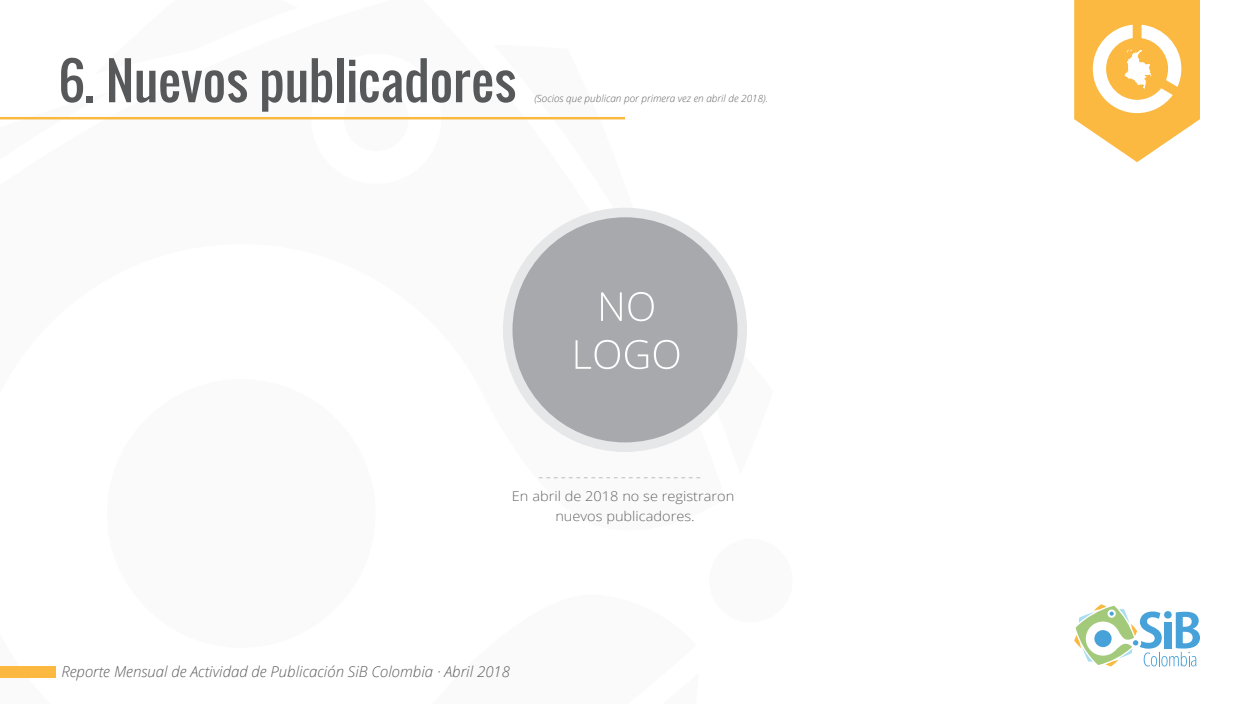
<style>
.page{position:relative;width:1250px;height:704px;background:#fff}
.page>*{position:absolute;margin:0;border:0;box-sizing:border-box;transform-origin:0 0}
.t1{font:50.38px "Oswald";color:#57585a}
.t2{font:italic 300 15px "Open Sans";color:#5d5d5d}
.t3{font:300 13.38px/20px "Open Sans";color:#666;text-align:center;scale:1.08 1}
.t4{font:italic 300 10px "Open Sans";color:#666}
</style>
<div class="page">
<svg style="left:0;top:666px;width:56px;height:12px"></svg>
<svg style="left:0;top:116px;width:112px;height:4px"></svg>
<svg style="left:493px;top:116px;width:158px;height:162px"></svg>
<div style="left:344px;top:86px;width:65px;height:65px;background:#fafafa;border-radius:50%"></div>
<hr style="left:0;top:117px;width:625px;height:2px;background:#fcb941">
<svg style="left:1074px;top:0;width:126px;height:162px"></svg>
<svg style="left:1074px;top:604px;width:126px;height:62px"></svg>
<div style="left:0;top:666px;width:55px;height:11px;background:#fcb941"></div>
<div style="left:503px;top:208px;width:244px;height:244px;background:#e6e7e9;border-radius:50%"></div>
<div style="left:512px;top:217px;width:226px;height:225px;background:#a8a9ad;border-radius:50%"></div>
<svg style="left:539px;top:276px;width:208px;height:202px"></svg>
<h1 class="t1" style="left:58px;top:43px;width:459px">6. Nuevos publicadores</h1>
<p class="t4" style="left:534px;top:92px;width:235px">(Socios que publican por primera vez en abril de 2018).</p>
<p class="t3" style="left:512px;top:485px;width:207px">En abril de 2018 no se registraron nuevos publicadores.</p>
<p class="t2" style="left:61px;top:661px;width:450px">Reporte Mensual de Actividad de Publicación SiB Colombia · Abril 2018</p>
</div>
